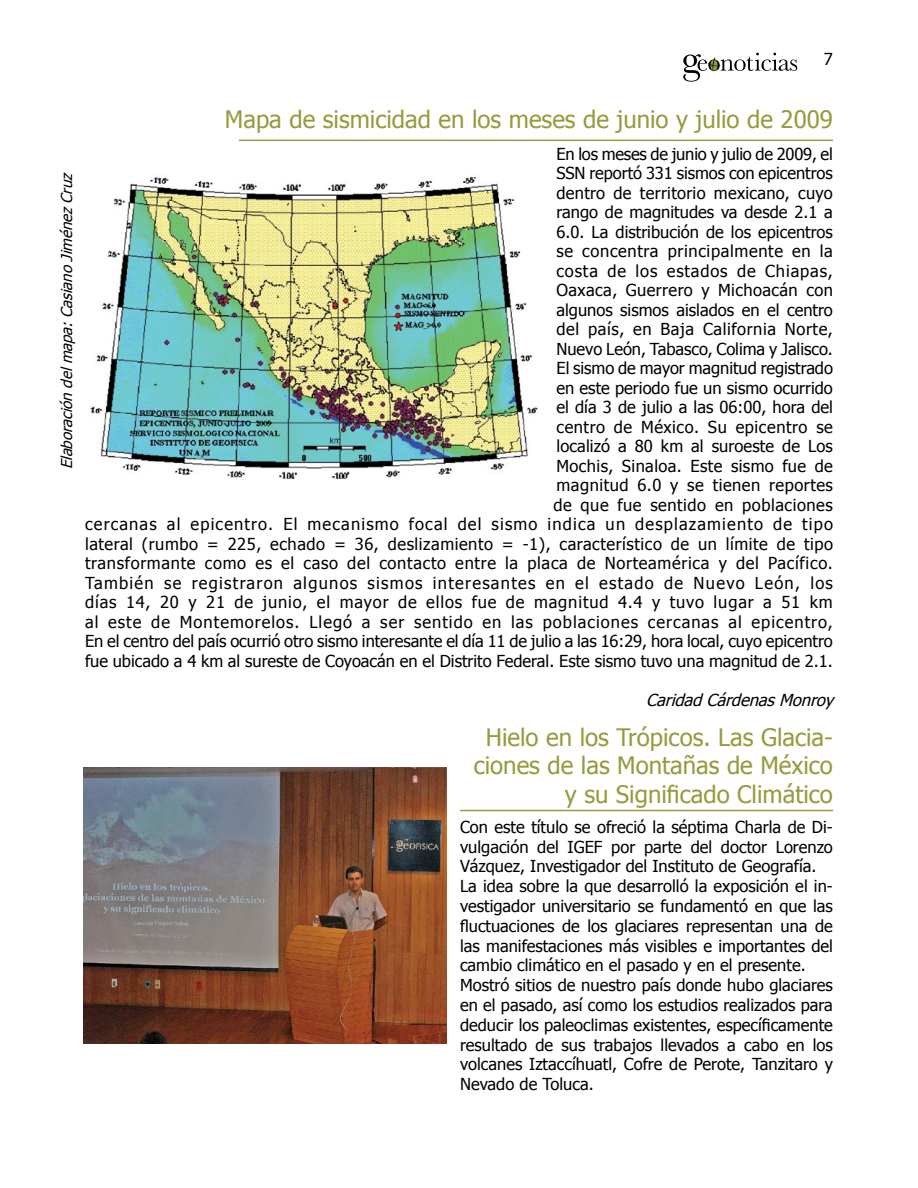
<style>
.page{position:relative;width:918px;height:1188px;background:#fff}
.page>*{position:absolute;margin:0;border:0;box-sizing:border-box;transform-origin:0 0}
.t1{font:24px/28.8px "Tahoma";color:#969b3e;text-align:right}
.t2{font:16.5px/19.5px "Tahoma";letter-spacing:.03em;color:#000;text-align:right}
.t3{font:16.5px/19.8px "Tahoma";color:#000}
.t4{font:italic 16.5px "Tahoma";color:#000}
.t5{font:italic 15px "Tahoma";color:#000}
</style>
<div class="page">
<svg style="left:683px;top:53px;width:114px;height:29px"></svg>
<hr style="left:239px;top:140px;width:594px;height:1px;background:#969b3e">
<hr style="left:460px;top:810px;width:373px;height:1px;background:#969b3e">
<img style="left:90px;top:177px;width:448px;height:303px">
<img style="left:84px;top:768px;width:363px;height:275px">
<p class="t5" style="left:57px;top:469px;width:301px;rotate:-90deg">Elaboracióndelmapa:CasianoJiménezCruz</p>
<h1 class="t1" style="left:225px;top:104px;width:610px">Mapa de sismicidad en los meses de junio y julio de 2009</h1>
<p class="t2" style="left:85px;top:143px;width:749px">En los meses de junio y julio de 2009, el<br>SSN reportó 331 sismos con epicentros<br>dentro de territorio mexicano, cuyo<br>rango de magnitudes va desde 2.1 a<br>6.0. La distribución de los epicentros<br>se concentra principalmente en la<br>costa de los estados de Chiapas,<br>Oaxaca, Guerrero y Michoacán con<br>algunos sismos aislados en el centro<br>del país, en Baja California Norte,<br>Nuevo León, Tabasco, Colima y Jalisco.<br>El sismo de mayor magnitud registrado<br>en este periodo fue un sismo ocurrido<br>el día 3 de julio a las 06:00, hora del<br>centro de México. Su epicentro se<br>localizó a 80 km al suroeste de Los<br>Mochis, Sinaloa. Este sismo fue de<br>magnitud 6.0 y se tienen reportes<br>de que fue sentido en poblaciones<br>cercanas al epicentro. El mecanismo focal del sismo indica un desplazamiento de tipo lateral (rumbo = 225, echado = 36, deslizamiento = -1), característico de un límite de tipo transformante como es el caso del contacto entre la placa de Norteamérica y del Pacífico.<br>También se registraron algunos sismos interesantes en el estado de Nuevo León, los días 14, 20 y 21 de junio, el mayor de ellos fue de magnitud 4.4 y tuvo lugar a 51 km al este de Montemorelos. Llegó a ser sentido en las poblaciones cercanas al epicentro, En el centro del país ocurrió otro sismo interesante el día 11 de julio a las 16:29, hora local, cuyo epicentro fue ubicado a 4 km al sureste de Coyoacán en el Distrito Federal. Este sismo tuvo una magnitud de 2.1.</p>
<p class="t4" style="left:646px;top:689px;width:188px">CaridadCárdenasMonroy</p>
<h1 class="t1" style="left:474px;top:722px;width:361px">Hielo en los Trópicos. Las Glacia&shy;ciones de las Montañas de México y su Significado Climático</h1>
<p class="t3" style="left:460px;top:816px;width:374px">Con este título se ofreció la séptima Charla de Di&shy;vulgación del IGEF por parte del doctor Lorenzo Vázquez, Investigador del Instituto de Geografía.<br>La idea sobre la que desarrolló la exposición el in&shy;vestigador universitario se fundamentó en que las fluctuaciones de los glaciares representan una de las manifestaciones más visibles e importantes del cambio climático en el pasado y en el presente.<br>Mostró sitios de nuestro país donde hubo glaciares en el pasado, así como los estudios realizados para deducir los paleoclimas existentes, específicamente resultado de sus trabajos llevados a cabo en los volcanes Iztaccíhuatl, Cofre de Perote, Tanzitaro y Nevado de Toluca.</p>
</div>
